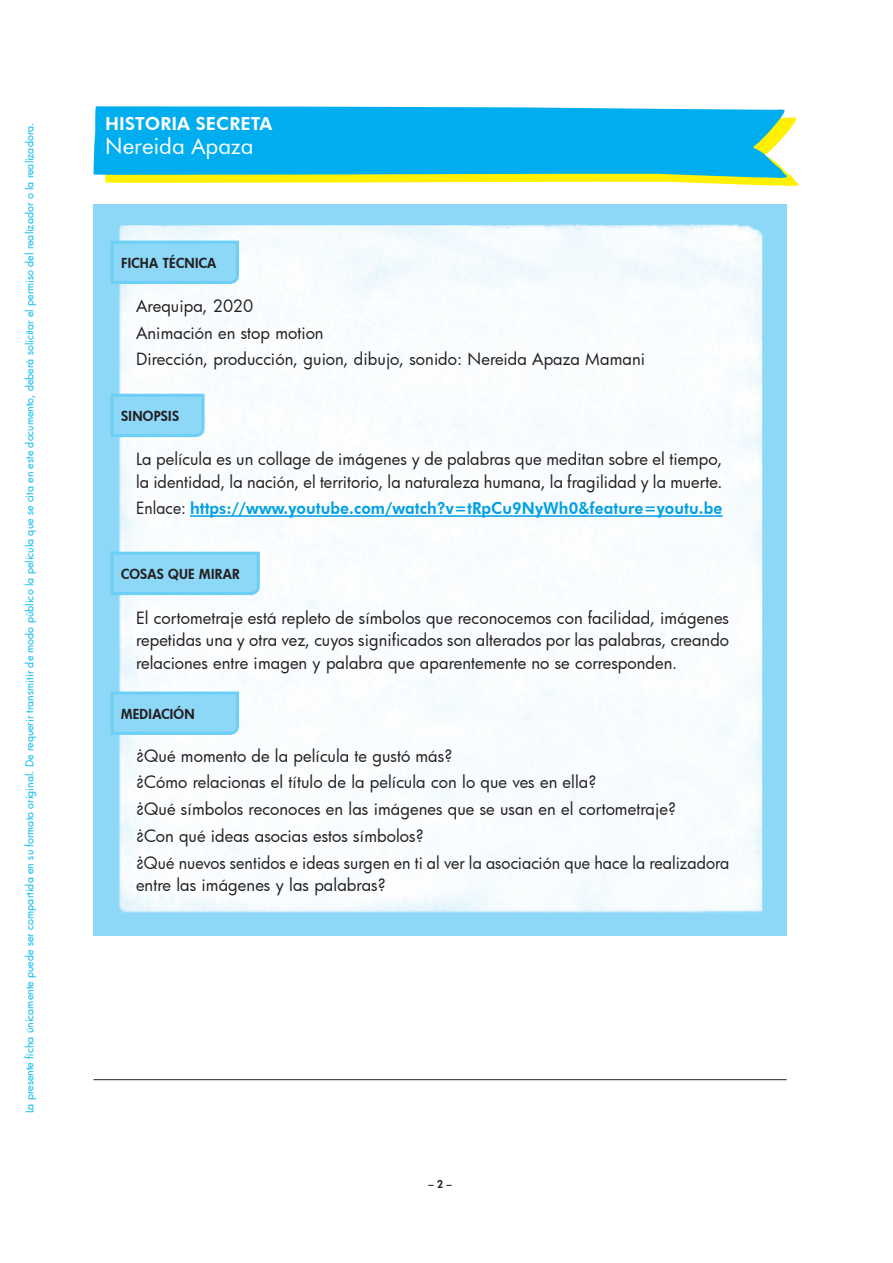
<style>
.page{position:relative;width:893px;height:1263px;background:#fff}
.page>*{position:absolute;margin:0;border:0;box-sizing:border-box;transform-origin:0 0}
.titulo2{font:22.5px "Futura BT";color:#fff}
.titulo2-2{font:800 18px "Futura BT";letter-spacing:.005em;color:#fff}
.interior{font:16.5px/22.5px "Futura";letter-spacing:.005em;color:#231f20}
.interior-2{font:800 16.5px "Futura BT";letter-spacing:.005em;color:#01a0e4;scale:.95 1}
.cenefa{font:800 13.5px "Futura";letter-spacing:.02em;color:#231f20}
.t1{font:10.5px "Futura";letter-spacing:.005em;color:#00baf1}
.t2{font:800 10.5px "Futura";color:#231f20}
.s1{font-family:"Futura";font-weight:400;color:#231f20}
</style>
<div class="page">
<svg style="left:105px;top:117px;width:694px;height:69px"></svg>
<svg style="left:94px;top:106px;width:695px;height:72px;fill:#00aeef"></svg>
<img style="left:94px;top:205px;width:693px;height:730px">
<hr style="left:190px;top:515px;width:532px;height:2px;background:#01a0e4">
<svg style="left:109px;top:239px;width:131px;height:46px"></svg>
<svg style="left:109px;top:690px;width:131px;height:46px"></svg>
<svg style="left:109px;top:392px;width:97px;height:47px"></svg>
<svg style="left:109px;top:550px;width:152px;height:47px"></svg>
<hr style="left:94px;top:1079px;width:693px;height:1px;background:#231f20">
<p class="t1" style="left:23px;top:1113px;width:992px;rotate:-90deg">La presente ficha únicamente puede ser compartida en su formato original. De requerir transmitir de modo público la película que se cita en este documento, deberá solicitar el permiso del realizador o la realizadora.</p>
<p class="titulo2-2" style="left:105px;top:113px;width:169px">HISTORIA SECRETA</p>
<p class="titulo2" style="left:105px;top:132px;width:150px">Nereida Apaza</p>
<p class="cenefa" style="left:121px;top:254px;width:97px">FICHA TÉCNICA</p>
<p class="interior" style="left:136px;top:294px;width:119px">Arequipa, 2020</p>
<p class="interior" style="left:136px;top:321px;width:189px">Animación en stop motion</p>
<p class="interior" style="left:136px;top:348px;width:511px">Dirección, producción, guion, dibujo, sonido: Nereida Apaza Mamani</p>
<p class="cenefa" style="left:121px;top:406px;width:59px">SINOPSIS</p>
<p class="interior" style="left:136px;top:447px;width:588px">La película es un collage de imágenes y de palabras que meditan sobre el tiempo, la identidad, la nación, el territorio, la naturaleza humana, la fragilidad y la muerte.</p>
<p class="interior-2" style="left:136px;top:498px;width:619px"><span class="s1">Enlace:</span> https://www.youtube.com/watch?v=tRpCu9NyWh0&amp;feature=youtu.be</p>
<p class="cenefa" style="left:121px;top:564px;width:120px">COSAS QUE MIRAR</p>
<p class="interior" style="left:136px;top:606px;width:595px;text-align:justify">El cortometraje está repleto de símbolos que reconocemos con facilidad, imágenes repetidas una y otra vez, cuyos significados son alterados por las palabras, creando relaciones entre imagen y palabra que aparentemente no se corresponden.</p>
<p class="cenefa" style="left:121px;top:704px;width:75px">MEDIACIÓN</p>
<p class="interior" style="left:136px;top:744px;width:318px">¿Qué momento de la película te gustó más?</p>
<p class="interior" style="left:136px;top:771px;width:462px">¿Cómo relacionas el título de la película con lo que ves en ella?</p>
<p class="interior" style="left:136px;top:797px;width:541px">¿Qué símbolos reconoces en las imágenes que se usan en el cortometraje?</p>
<p class="interior" style="left:136px;top:824px;width:289px">¿Con qué ideas asocias estos símbolos?</p>
<p class="interior" style="left:136px;top:851px;width:595px">¿Qué nuevos sentidos e ideas surgen en ti al ver la asociación que hace la realizadora entre las imágenes y las palabras?</p>
<p class="t2" style="left:429px;top:1177px;width:25px">– 2 –</p>
</div>
